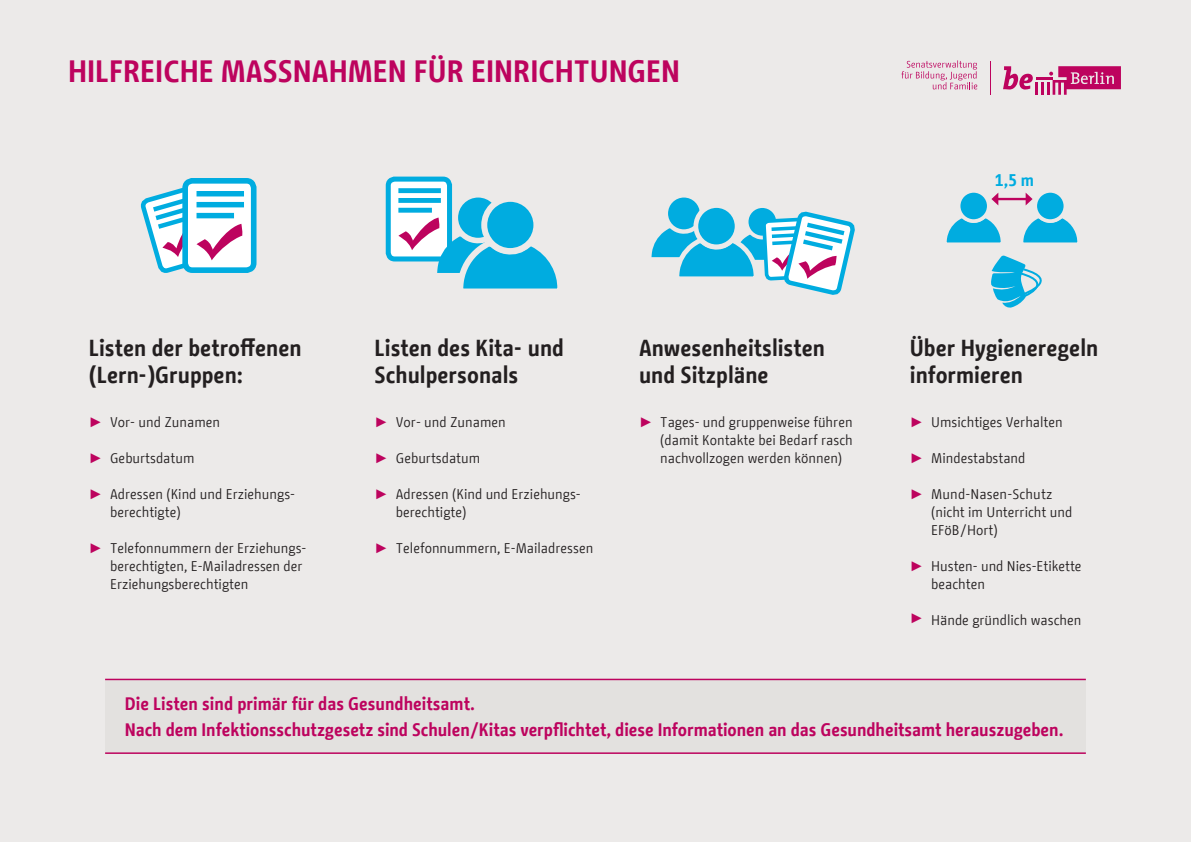
<style>
.page{position:relative;width:1191px;height:842px;background:#eceae9}
.page>*{position:absolute;margin:0;border:0;box-sizing:border-box;transform-origin:0 0}
.t1{font:700 30.8px "BMF Change";color:#bd035e}
.t2{font:700 23.1px/26.2px "BMF Change";color:#231f20}
.t3{font:700 18px/26.2px "BMF Change";letter-spacing:-.005em;color:#bd035e}
.t4{font:700 16.8px "BMF Change";color:#00ace0}
.t5{font:14px/18px "BMF Change";color:#231f20}
.s1{font-family:"Arial";color:#bd035e}
</style>
<div class="page">
<div style="left:105px;top:679px;width:980px;height:74px;background:#e3e1df"></div>
<hr style="left:105px;top:679px;width:980px;height:1px;background:#bd035e">
<hr style="left:105px;top:752px;width:980px;height:2px;background:#bd035e">
<div style="left:185px;top:181px;width:69px;height:89px;background:#fff;border-radius:7px"></div>
<div style="left:182px;top:178px;width:74px;height:95px;border:6px solid #00ace0;border-radius:7px"></div>
<svg style="left:142px;top:186px;width:101px;height:87px"></svg>
<div style="left:196px;top:191px;width:48px;height:5px;background:#00ace0"></div>
<div style="left:196px;top:202px;width:48px;height:5px;background:#00ace0"></div>
<div style="left:196px;top:213px;width:38px;height:5px;background:#00ace0"></div>
<svg style="left:651px;top:197px;width:204px;height:98px"></svg>
<svg style="left:991px;top:255px;width:51px;height:53px"></svg>
<hr style="left:996px;top:198px;width:31px;height:2px;background:#bd035e">
<svg style="left:946px;top:192px;width:59px;height:51px"></svg>
<svg style="left:1017px;top:192px;width:61px;height:51px"></svg>
<div style="left:388px;top:179px;width:61px;height:80px;background:#fff;border-radius:7px"></div>
<div style="left:386px;top:177px;width:66px;height:84px;border:5px solid #00ace0;border-radius:7px"></div>
<div style="left:398px;top:188px;width:43px;height:5px;background:#00ace0"></div>
<svg style="left:398px;top:193px;width:160px;height:96px"></svg>
<svg style="left:1003px;top:66px;width:118px;height:29px"></svg>
<hr style="left:989px;top:61px;width:1px;height:34px;background:#bd035e">
<svg style="left:901px;top:60px;width:76px;height:29px"></svg>
<h1 class="t1" style="left:68px;top:50px;width:613px">HILFREICHE MASSNAHMEN FÜR EINRICHTUNGEN</h1>
<p class="t4" style="left:995px;top:168px;width:41px">1,5 m</p>
<h2 class="t2" style="left:89px;top:335px;width:214px">Listen der betroffenen (Lern-)Gruppen:</h2>
<p class="t5" style="left:89px;top:413px;width:133px"><span class="s1">►</span> Vor- und Zunamen</p>
<p class="t5" style="left:89px;top:449px;width:107px"><span class="s1">►</span> Geburtsdatum</p>
<p class="t5" style="left:110px;top:485px;width:186px;text-indent:-21px"><span class="s1">►</span> Adressen (Kind und Erziehungs&shy;berechtigte)</p>
<p class="t5" style="left:110px;top:539px;width:198px;text-indent:-21px"><span class="s1">►</span> Telefonnummern der Erziehungs&shy;berechtigten, E-Mailadressen der<br>Erziehungsberechtigten</p>
<h2 class="t2" style="left:374px;top:335px;width:191px">Listen des Kita- und<br>Schulpersonals</h2>
<p class="t5" style="left:374px;top:413px;width:133px"><span class="s1">►</span> Vor- und Zunamen</p>
<p class="t5" style="left:374px;top:449px;width:107px"><span class="s1">►</span> Geburtsdatum</p>
<p class="t5" style="left:396px;top:485px;width:186px;text-indent:-21px"><span class="s1">►</span> Adressen (Kind und Erziehungs&shy;berechtigte)</p>
<p class="t5" style="left:374px;top:539px;width:220px"><span class="s1">►</span> Telefonnummern, E-Mailadressen</p>
<h2 class="t2" style="left:639px;top:335px;width:188px">Anwesenheitslisten und Sitzpläne</h2>
<p class="t5" style="left:660px;top:413px;width:194px;text-align:justify;text-indent:-21px"><span class="s1">►</span> Tages- und gruppenweise führen (damit Kontakte bei Bedarf rasch nachvollzogen werden können)</p>
<h2 class="t2" style="left:910px;top:335px;width:190px">Über Hygieneregeln informieren</h2>
<p class="t5" style="left:910px;top:413px;width:154px"><span class="s1">►</span> Umsichtiges Verhalten</p>
<p class="t5" style="left:910px;top:449px;width:117px"><span class="s1">►</span> Mindestabstand</p>
<p class="t5" style="left:931px;top:485px;width:143px;text-indent:-21px"><span class="s1">►</span> Mund-Nasen-Schutz (nicht im Unterricht und<br>EFöB/Hort)</p>
<p class="t5" style="left:931px;top:557px;width:152px;text-indent:-21px"><span class="s1">►</span> Husten- und Nies-Etikette beachten</p>
<p class="t5" style="left:910px;top:611px;width:173px"><span class="s1">►</span> Hände gründlich waschen</p>
<p class="t3" style="left:125px;top:690px;width:940px">Die Listen sind primär für das Gesundheitsamt.<br>Nach dem Infektionsschutzgesetz sind Schulen/Kitas verpflichtet, diese Informationen an das Gesundheitsamt herauszugeben.</p>
</div>
